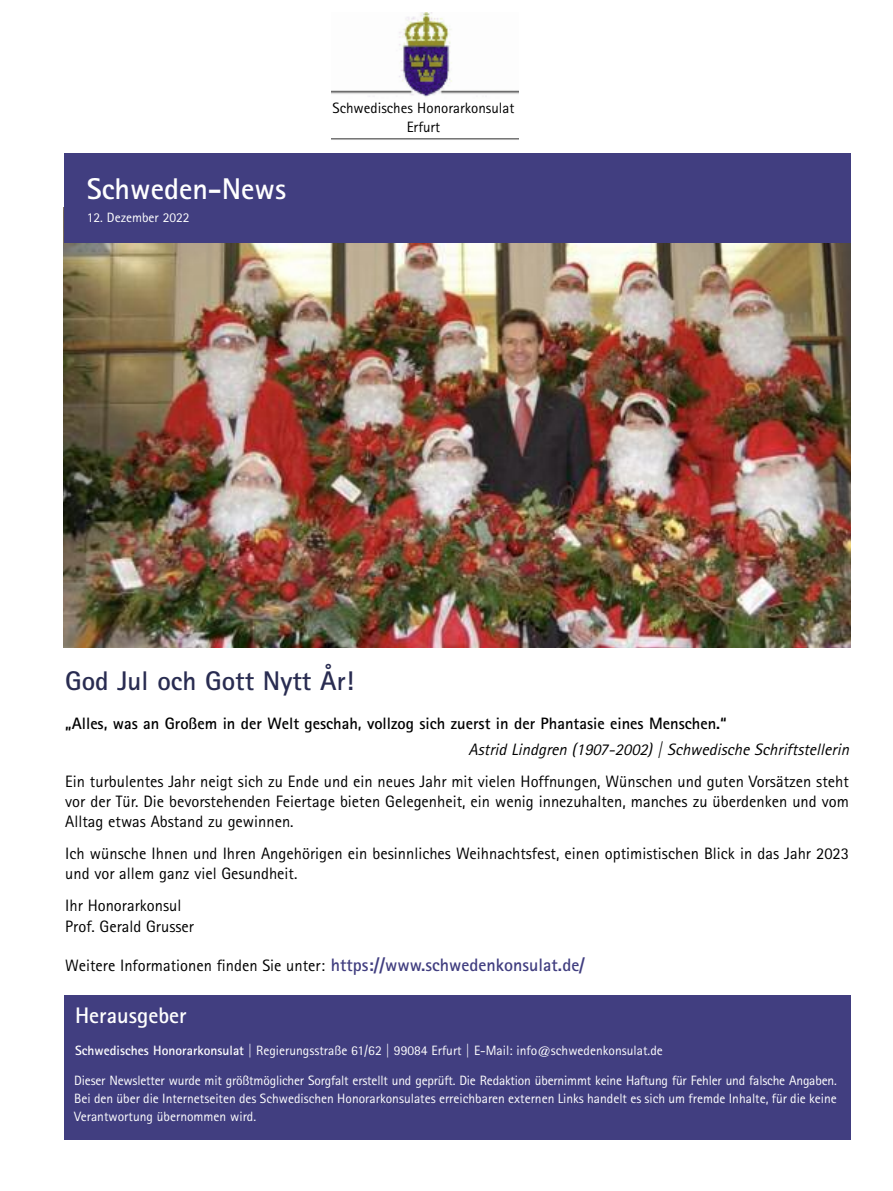
<style>
.page{position:relative;width:893px;height:1191px;background:#fff}
.page>*{position:absolute;margin:0;border:0;box-sizing:border-box;transform-origin:0 0}
.t1{font:700 30px "Agfa Rotis Sans Serif";color:#fff}
.t2{font:700 27px "Agfa Rotis Sans Serif";color:#292c51}
.t3{font:700 22.5px "Agfa Rotis Sans Serif";color:#fff}
.t4{font:16.5px/19.8px "Agfa Rotis Sans Serif";color:#000}
.t5{font:700 16.5px "Agfa Rotis Sans Serif";color:#000}
.t6{font:italic 16.5px "Agfa Rotis Sans Serif";color:#000}
.t7{font:15px/19.5px "Agfa Rotis Sans Serif";color:#000;text-align:center}
.t8{font:13.5px/18px "Agfa Rotis Sans Serif";color:#fff;text-align:justify}
.s1{font-weight:700;font-size:18px;color:#413e80}
.s2{font-weight:700}
</style>
<div class="page">
<img style="left:64px;top:243px;width:786px;height:404px">
<img style="left:332px;top:13px;width:187px;height:127px">
<div style="left:64px;top:154px;width:786px;height:89px;background:#413e80"></div>
<div style="left:64px;top:995px;width:786px;height:145px;background:#413e80"></div>
<div style="left:328px;top:100px;width:191px;height:38px;background:#fff"></div>
<h1 class="t1" style="left:87px;top:179px;width:201px">Schweden-News</h1>
<p class="t8" style="left:87px;top:210px;width:104px">12. Dezember 2022</p>
<p class="t7" style="left:332px;top:100px;width:183px">Schwedisches Honorarkonsulat<br>Erfurt</p>
<h2 class="t2" style="left:65px;top:671px;width:290px">God Jul och Gott Nytt År!</h2>
<p class="t5" style="left:65px;top:718px;width:663px">„Alles, was an Großem in der Welt geschah, vollzog sich zuerst in der Phantasie eines Menschen.“</p>
<p class="t6" style="left:469px;top:744px;width:385px">Astrid Lindgren (1907-2002) | Schwedische Schriftstellerin</p>
<p class="t4" style="left:65px;top:773px;width:785px;text-align:justify">Ein turbulentes Jahr neigt sich zu Ende und ein neues Jahr mit vielen Hoffnungen, Wünschen und guten Vorsätzen steht vor der Tür. Die bevorstehenden Feiertage bieten Gelegenheit, ein wenig innezuhalten, manches zu überdenken und vom Alltag etwas Abstand zu gewinnen.</p>
<p class="t4" style="left:65px;top:845px;width:785px">Ich wünsche Ihnen und Ihren Angehörigen ein besinnliches Weihnachtsfest, einen optimistischen Blick in das Jahr 2023 und vor allem ganz viel Gesundheit.</p>
<p class="t4" style="left:65px;top:896px;width:130px;line-height:21px">Ihr Honorarkonsul<br>Prof. Gerald Grusser</p>
<p class="t4" style="left:65px;top:956px;width:521px">Weitere Informationen finden Sie unter: <span class="s1">https://www.schwedenkonsulat.de/</span></p>
<h3 class="t3" style="left:75px;top:1007px;width:113px">Herausgeber</h3>
<p class="t8" style="left:75px;top:1042px;width:589px"><span class="s2">Schwedisches Honorarkonsulat</span> | Regierungsstraße 61/62 | 99084 Erfurt | E-Mail: info@schwedenkonsulat.de</p>
<p class="t8" style="left:74px;top:1072px;width:764px">Dieser Newsletter wurde mit größtmöglicher Sorgfalt erstellt und geprüft. Die Redaktion übernimmt keine Haftung für Fehler und falsche Angaben.<br>Bei den über die Internetseiten des Schwedischen Honorarkonsulates erreichbaren externen Links handelt es sich um fremde Inhalte, für die keine Verantwortung übernommen wird.</p>
</div>
